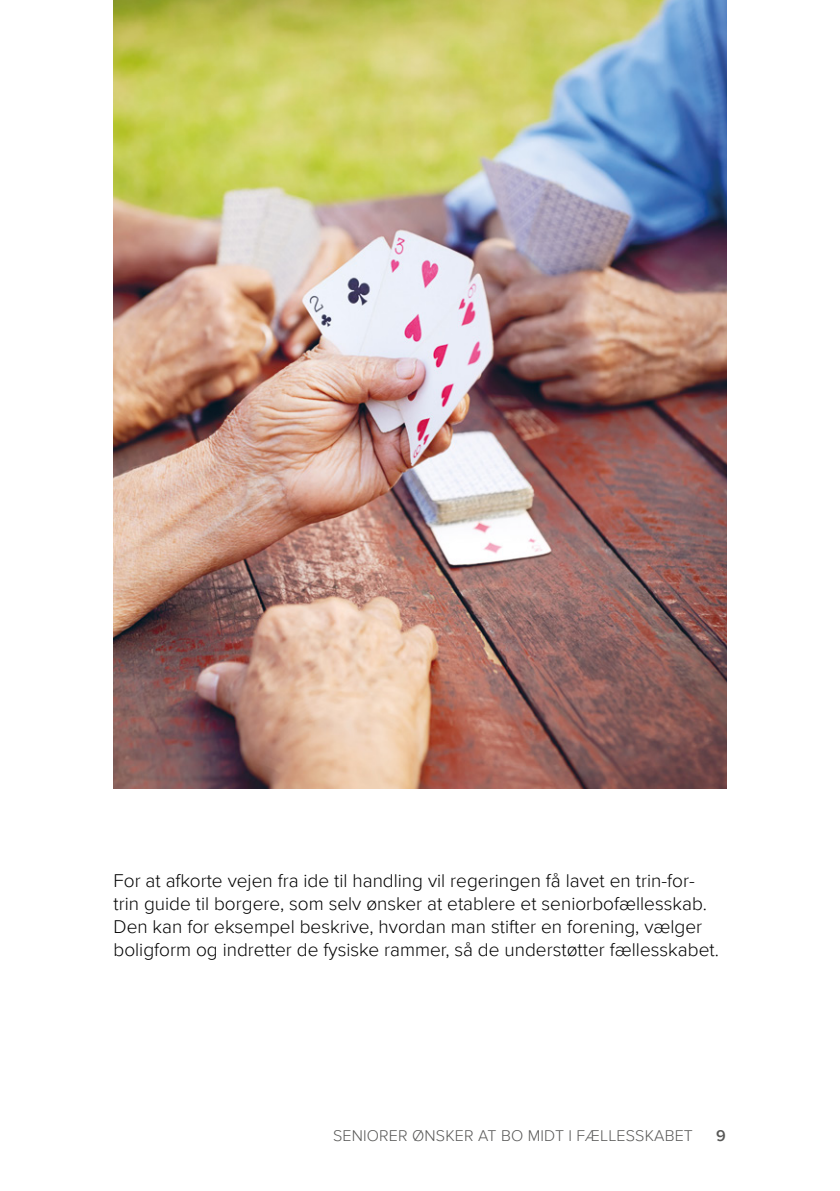
<style>
.page{position:relative;width:840px;height:1191px;background:#fff}
.page>*{position:absolute;margin:0;border:0;box-sizing:border-box;transform-origin:0 0}
._01_Brød{font:300 19px/23px "Proxima Nova";color:#000}
.t1{font:300 16px "Proxima Nova";letter-spacing:.01em;color:#575756}
.t2{font:600 16px "Proxima Nova";color:#575756}
</style>
<div class="page">
<img style="left:113px;top:0;width:613px;height:788px">
<p class="_01_Brød" style="left:113px;top:868px;width:606px">For at afkorte vejen fra ide til handling vil regeringen få lavet en trin-for&shy;trin guide til borgere, som selv ønsker at etablere et seniorbofællesskab.<br>Den kan for eksempel beskrive, hvordan man stifter en forening, vælger boligform og indretter de fysiske rammer, så de understøtter fællesskabet.</p>
<p class="t1" style="left:333px;top:1124px;width:361px">SENIORER ØNSKER AT BO MIDT I FÆLLESSKABET</p>
<p class="t2" style="left:715px;top:1124px;width:11px">9</p>
</div>
